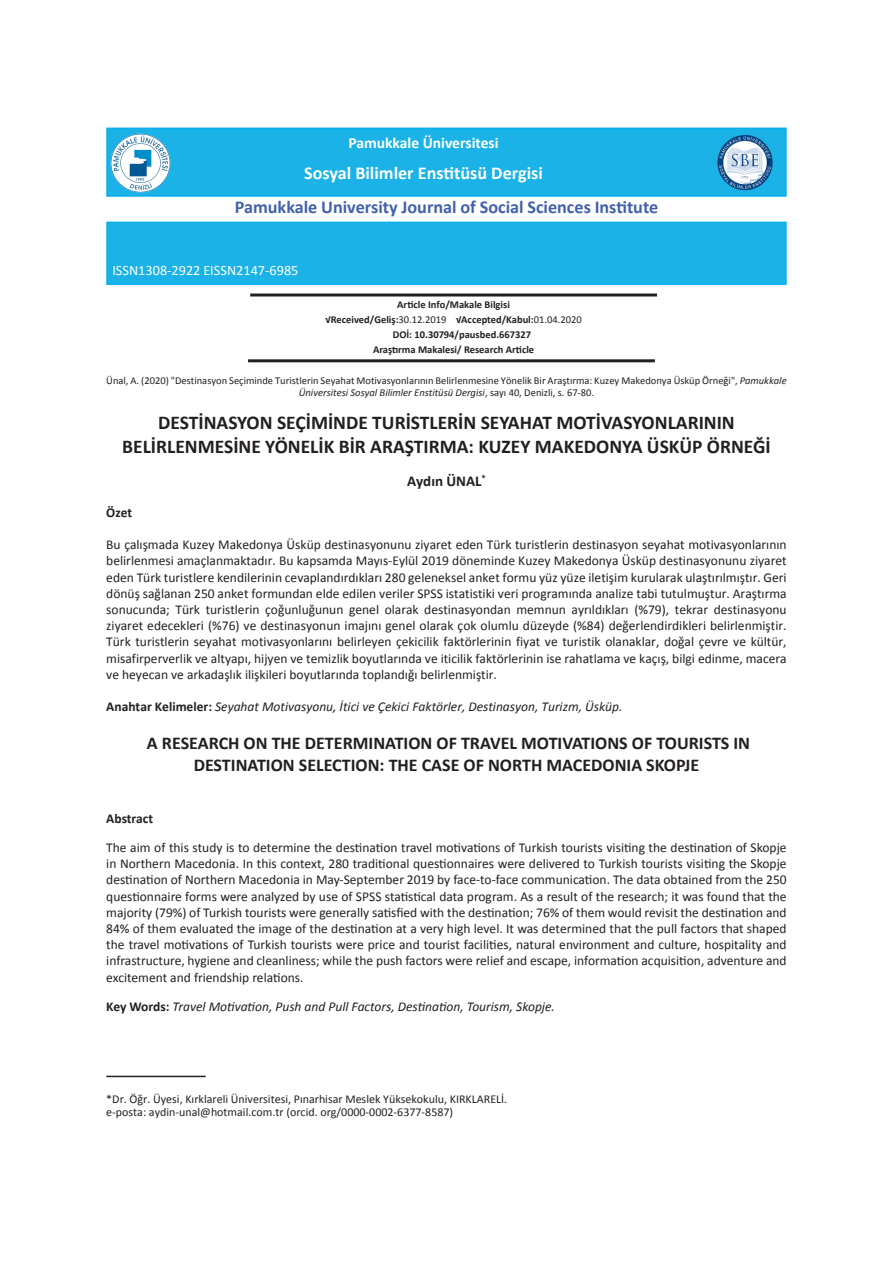
<style>
.page{position:relative;width:893px;height:1263px;background:#fff}
.page>*{position:absolute;margin:0;border:0;box-sizing:border-box;transform-origin:0 0}
.t1{font:700 19.5px/23.4px "Calibri";color:#231f20;text-align:center}
.t2{font:700 18.15px "Calibri";color:#4161ad}
.t3{font:700 18.15px "Calibri";color:#fff}
.t4{font:700 18px/21.6px "Calibri";color:#231f20;text-align:center}
.t5{font:700 15.6px "Calibri";color:#fff}
.t6{font:700 15px "Calibri";color:#231f20}
.t7{font:14.25px "Calibri";color:#fff}
.t8{font:13.5px/16.2px "Calibri";color:#231f20;text-align:justify}
.t9{font:italic 13.5px "Calibri";color:#231f20}
.t10{font:700 13.5px "Calibri";color:#231f20}
.t11{font:12px/13.5px "Calibri";color:#231f20}
.t12{font:10.5px/12px "Calibri";color:#231f20;text-align:center}
.t13{font:700 10.5px "Calibri";color:#231f20}
.s1{font-weight:400}
.s2{font-style:italic}
.s3{font-weight:700;font-style:normal}
</style>
<div class="page">
<hr style="left:250px;top:293px;width:407px;height:3px;background:#231f20">
<hr style="left:248px;top:359px;width:407px;height:3px;background:#231f20">
<div style="left:106px;top:222px;width:681px;height:63px;background:#1ab2e7;border:1px solid #00aeef"></div>
<div style="left:106px;top:128px;width:681px;height:69px;background:#1ab2e7;border:1px solid #00aeef"></div>
<img style="left:717px;top:135px;width:56px;height:56px">
<img style="left:111px;top:133px;width:59px;height:59px">
<hr style="left:106px;top:1076px;width:100px;height:1px;background:#231f20">
<p class="t5" style="left:348px;top:133px;width:152px">Pamukkale Üniversitesi</p>
<h2 class="t3" style="left:304px;top:162px;width:240px">Sosyal Bilimler Enstitüsü Dergisi</h2>
<h2 class="t2" style="left:235px;top:196px;width:425px">Pamukkale University Journal of Social Sciences Institute</h2>
<p class="t7" style="left:112px;top:261px;width:188px">ISSN1308-2922 EISSN2147-6985</p>
<p class="t13" style="left:397px;top:298px;width:114px">Article Info/Makale Bilgisi</p>
<p class="t13" style="left:326px;top:313px;width:258px">√Received/Geliş:<span class="s1">30.12.2019</span> √Accepted/Kabul:<span class="s1">01.04.2020</span></p>
<p class="t13" style="left:393px;top:328px;width:140px">DOİ: 10.30794/pausbed.667327</p>
<p class="t13" style="left:373px;top:343px;width:163px">Araştırma Makalesi/ Research Article</p>
<p class="t12" style="left:106px;top:374px;width:682px">Ünal, A. (2020) "Destinasyon Seçiminde Turistlerin Seyahat Motivasyonlarının Belirlenmesine Yönelik Bir Araştırma: Kuzey Makedonya Üsküp Örneği", <span class="s2">Pamukkale<br>Üniversitesi Sosyal Bilimler Enstitüsü Dergisi</span>, sayı 40, Denizli, s. 67-80.</p>
<h1 class="t1" style="left:122px;top:410px;width:650px">DESTİNASYON SEÇİMİNDE TURİSTLERİN SEYAHAT MOTİVASYONLARININ<br>BELİRLENMESİNE YÖNELİK BİR ARAŞTIRMA: KUZEY MAKEDONYA ÜSKÜP ÖRNEĞİ</h1>
<p class="t6" style="left:407px;top:471px;width:80px">Aydın ÜNAL<sup>*</sup></p>
<p class="t10" style="left:106px;top:504px;width:27px">Özet</p>
<p class="t8" style="left:106px;top:536px;width:682px">Bu çalışmada Kuzey Makedonya Üsküp destinasyonunu ziyaret eden Türk turistlerin destinasyon seyahat motivasyonlarının belirlenmesi amaçlanmaktadır. Bu kapsamda Mayıs-Eylül 2019 döneminde Kuzey Makedonya Üsküp destinasyonunu ziyaret eden Türk turistlere kendilerinin cevaplandırdıkları 280 geleneksel anket formu yüz yüze iletişim kurularak ulaştırılmıştır. Geri dönüş sağlanan 250 anket formundan elde edilen veriler SPSS istatistiki veri programında analize tabi tutulmuştur. Araştırma sonucunda; Türk turistlerin çoğunluğunun genel olarak destinasyondan memnun ayrıldıkları (%79), tekrar destinasyonu ziyaret edecekleri (%76) ve destinasyonun imajını genel olarak çok olumlu düzeyde (%84) değerlendirdikleri belirlenmiştir.<br>Türk turistlerin seyahat motivasyonlarını belirleyen çekicilik faktörlerinin fiyat ve turistik olanaklar, doğal çevre ve kültür, misafirperverlik ve altyapı, hijyen ve temizlik boyutlarında ve iticilik faktörlerinin ise rahatlama ve kaçış, bilgi edinme, macera ve heyecan ve arkadaşlık ilişkileri boyutlarında toplandığı belirlenmiştir.</p>
<p class="t9" style="left:106px;top:698px;width:518px"><span class="s3">Anahtar Kelimeler:</span> Seyahat Motivasyonu, İtici ve Çekici Faktörler, Destinasyon, Turizm, Üsküp.</p>
<h3 class="t4" style="left:147px;top:731px;width:605px">A RESEARCH ON THE DETERMINATION OF TRAVEL MOTIVATIONS OF TOURISTS IN<br>DESTINATION SELECTION: THE CASE OF NORTH MACEDONIA SKOPJE</h3>
<p class="t10" style="left:106px;top:810px;width:48px">Abstract</p>
<p class="t8" style="left:106px;top:839px;width:682px">The aim of this study is to determine the destination travel motivations of Turkish tourists visiting the destination of Skopje in Northern Macedonia. In this context, 280 traditional questionnaires were delivered to Turkish tourists visiting the Skopje destination of Northern Macedonia in May-September 2019 by face-to-face communication. The data obtained from the 250 questionnaire forms were analyzed by use of SPSS statistical data program. As a result of the research; it was found that the majority (79%) of Turkish tourists were generally satisfied with the destination; 76% of them would revisit the destination and 84% of them evaluated the image of the destination at a very high level. It was determined that the pull factors that shaped the travel motivations of Turkish tourists were price and tourist facilities, natural environment and culture, hospitality and infrastructure, hygiene and cleanliness; while the push factors were relief and escape, information acquisition, adventure and excitement and friendship relations.</p>
<p class="t9" style="left:106px;top:998px;width:450px"><span class="s3">Key Words:</span> Travel Motivation, Push and Pull Factors, Destination, Tourism, Skopje.</p>
<p class="t11" style="left:106px;top:1092px;width:402px">*Dr. Öğr. Üyesi, Kırklareli Üniversitesi, Pınarhisar Meslek Yüksekokulu, KIRKLARELİ. e-posta: aydin-unal@hotmail.com.tr (orcid. org/0000-0002-6377-8587)</p>
</div>
